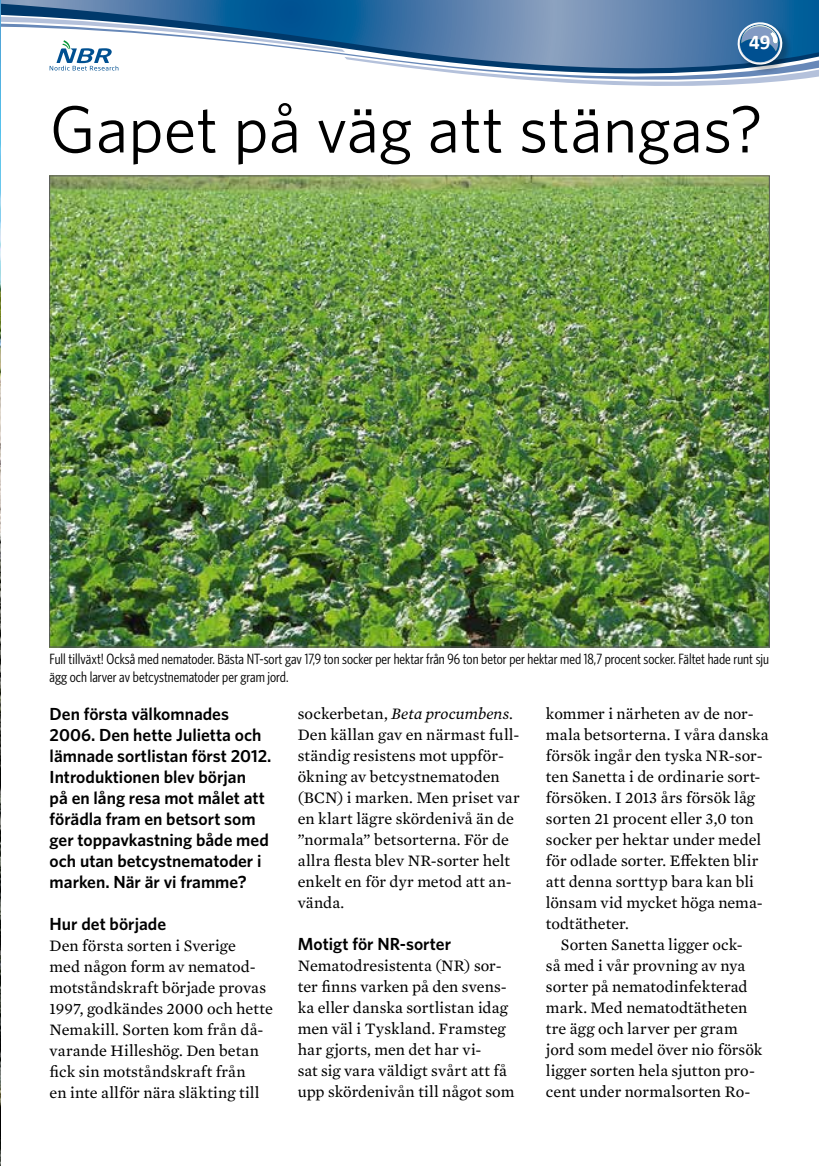
<style>
.page{position:relative;width:819px;height:1166px;background:#fff}
.page>*{position:absolute;margin:0;border:0;box-sizing:border-box;transform-origin:0 0}
.t1{font:66.5px "Whitney";color:#000}
.t2{font:700 21px "Calibri";color:#fff}
.t3{font:600 17.5px/21px "Whitney";color:#000}
.t4{font:16.28px/21px "Mercury Text G2";letter-spacing:.005em;color:#000}
.t5{font:14.88px/17.5px "Whitney Condensed";color:#000}
.s1{font-style:italic}
</style>
<div class="page">
<svg style="left:1px;top:0;width:817px;height:86px"></svg>
<img style="left:0;top:0;width:1px;height:1166px">
<img style="left:51px;top:178px;width:716px;height:467px">
<p class="t2" style="left:749px;top:28px;width:23px">49</p>
<h1 class="t1" style="left:50px;top:85px;width:714px">Gapet på väg att stängas?</h1>
<p class="t5" style="left:50px;top:650px;width:721px">Full tillväxt! Också med nematoder. Bästa NT-sort gav 17,9 ton socker per hektar från 96 ton betor per hektar med 18,7 procent socker. Fältet hade runt sju ägg och larver av betcystnematoder per gram jord.</p>
<p class="t3" style="left:50px;top:703px;width:223px">Den första välkomnades<br>2006. Den hette Julietta och lämnade sortlistan först 2012.<br>Introduktionen blev början<br>på en lång resa mot målet att förädla fram en betsort som ger toppavkastning både med och utan betcystnematoder i marken. När är vi framme?</p>
<p class="t3" style="left:50px;top:913px;width:118px">Hur det började</p>
<p class="t4" style="left:50px;top:934px;width:225px">Den första sorten i Sverige<br>med någon form av nematod&shy;motståndskraft började provas<br>1997, godkändes 2000 och hette<br>Nemakill. Sorten kom från då&shy;varande Hilleshög. Den betan fick sin motståndskraft från<br>en inte allför nära släkting till</p>
<p class="t4" style="left:298px;top:702px;width:223px">sockerbetan, <span class="s1">Beta procumbens</span>.<br>Den källan gav en närmast full&shy;ständig resistens mot uppför&shy;ökning av betcystnematoden (BCN) i marken. Men priset var en klart lägre skördenivå än de ”normala” betsorterna. För de allra flesta blev NR-sorter helt enkelt en för dyr metod att an&shy;vända.</p>
<p class="t3" style="left:298px;top:933px;width:155px">Motigt för NR-sorter</p>
<p class="t4" style="left:298px;top:954px;width:218px">Nematodresistenta (NR) sor&shy;ter finns varken på den svens&shy;ka eller danska sortlistan idag men väl i Tyskland. Framsteg har gjorts, men det har vi-<br>sat sig vara väldigt svårt att få upp skördenivån till något som</p>
<p class="t4" style="left:546px;top:702px;width:209px">kommer i närheten av de nor-</p>
<p class="t4" style="left:546px;top:723px;width:224px">mala betsorterna. I våra danska</p>
<p class="t4" style="left:546px;top:744px;width:218px">försök ingår den tyska NR-sor-</p>
<p class="t4" style="left:546px;top:765px;width:216px">ten Sanetta i de ordinarie sort-</p>
<p class="t4" style="left:546px;top:786px;width:210px">försöken. I 2013 års försök låg</p>
<p class="t4" style="left:546px;top:807px;width:209px">sorten 21 procent eller 3,0 ton</p>
<p class="t4" style="left:546px;top:828px;width:216px">socker per hektar under medel</p>
<p class="t4" style="left:546px;top:849px;width:214px">för odlade sorter. Effekten blir</p>
<p class="t4" style="left:546px;top:870px;width:209px">att denna sorttyp bara kan bli</p>
<p class="t4" style="left:546px;top:891px;width:218px">lönsam vid mycket höga nema-</p>
<p class="t4" style="left:546px;top:912px;width:84px">todtätheter.</p>
<p class="t4" style="left:561px;top:933px;width:183px">Sorten Sanetta ligger ock-</p>
<p class="t4" style="left:546px;top:954px;width:201px">så med i vår provning av nya</p>
<p class="t4" style="left:546px;top:975px;width:203px">sorter på nematodinfekterad</p>
<p class="t4" style="left:546px;top:996px;width:203px">mark. Med nematodtätheten</p>
<p class="t4" style="left:546px;top:1017px;width:193px">tre ägg och larver per gram</p>
<p class="t4" style="left:546px;top:1038px;width:218px">jord som medel över nio försök</p>
<p class="t4" style="left:546px;top:1059px;width:210px">ligger sorten hela sjutton pro-</p>
<p class="t4" style="left:546px;top:1080px;width:206px">cent under normalsorten Ro-</p>
</div>
